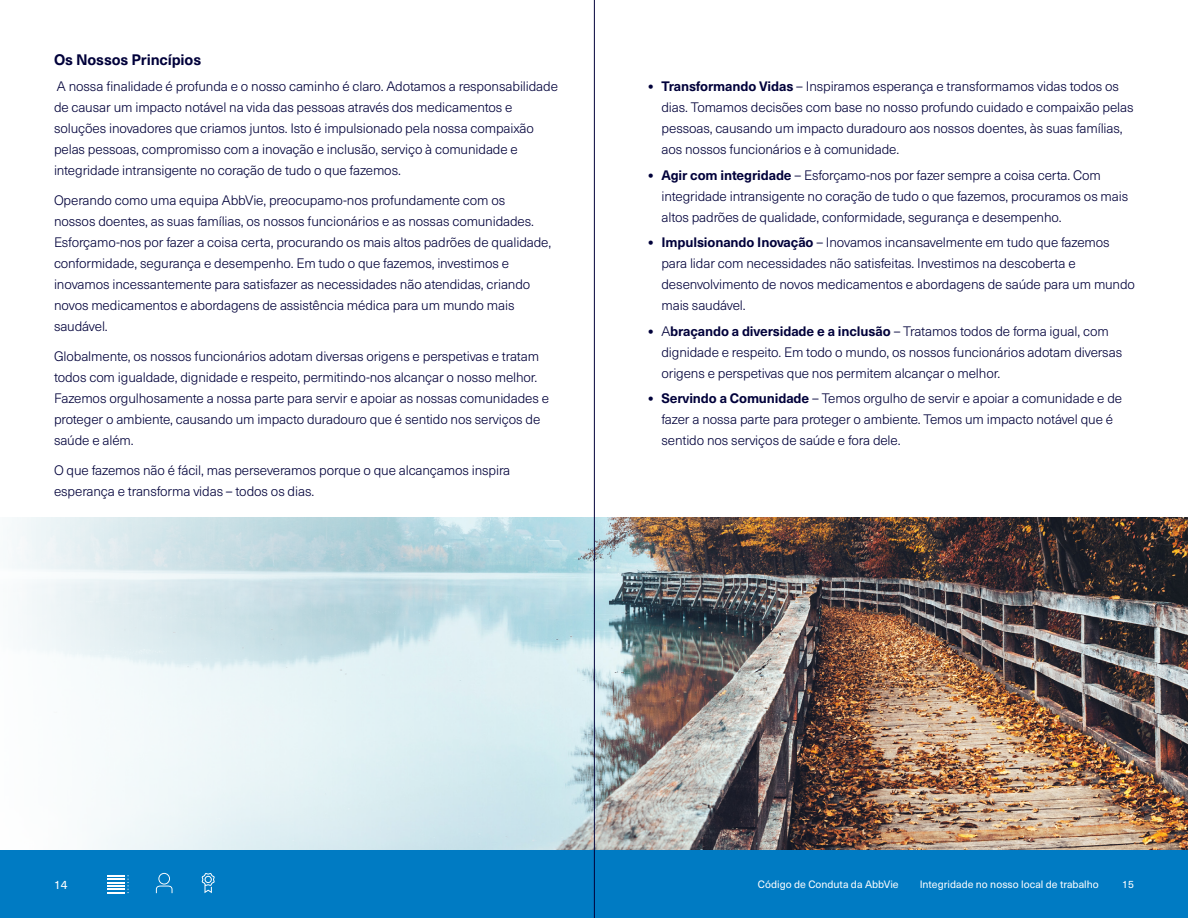
<style>
.page{position:relative;width:1188px;height:918px;background:#fff}
.page>*{position:absolute;margin:0;border:0;box-sizing:border-box;transform-origin:0 0}
.t1{font:700 15px "Neue Haas Unica Pro";letter-spacing:-.01em;color:#00013a}
.t2{font:300 13.5px/21px "Neue Haas Unica Pro";letter-spacing:-.01em;color:#00013a}
.t3{font:12px "Neue Haas Unica Pro";color:#fff}
.t4{font:10.5px "Neue Haas Unica Pro";color:#fff}
.s1{font-weight:700;font-size:15px}
.s2{font-weight:700}
</style>
<div class="page">
<img style="left:12px;top:518px;width:1176px;height:332px">
<div style="left:0;top:850px;width:1188px;height:68px;background:#007bc3"></div>
<svg style="left:107px;top:875px;width:22px;height:18px"></svg>
<svg style="left:156px;top:873px;width:17px;height:20px"></svg>
<svg style="left:202px;top:873px;width:13px;height:20px"></svg>
<hr style="left:594px;top:0;width:1px;height:918px;background:#00013a">
<p class="t1" style="left:54px;top:51px;width:149px">Os Nossos Princípios</p>
<p class="t2" style="left:54px;top:76px;width:506px">A nossa finalidade é profunda e o nosso caminho é claro. Adotamos a responsabilidade de causar um impacto notável na vida das pessoas através dos medicamentos e soluções inovadores que criamos juntos. Isto é impulsionado pela nossa compaixão pelas pessoas, compromisso com a inovação e inclusão, serviço à comunidade e integridade intransigente no coração de tudo o que fazemos.</p>
<p class="t2" style="left:54px;top:190px;width:499px">Operando como uma equipa AbbVie, preocupamo-nos profundamente com os<br>nossos doentes, as suas famílias, os nossos funcionários e as nossas comunidades.<br>Esforçamo-nos por fazer a coisa certa, procurando os mais altos padrões de qualidade, conformidade, segurança e desempenho. Em tudo o que fazemos, investimos e inovamos incessantemente para satisfazer as necessidades não atendidas, criando novos medicamentos e abordagens de assistência médica para um mundo mais saudável.</p>
<p class="t2" style="left:54px;top:346px;width:497px">Globalmente, os nossos funcionários adotam diversas origens e perspetivas e tratam todos com igualdade, dignidade e respeito, permitindo-nos alcançar o nosso melhor.<br>Fazemos orgulhosamente a nossa parte para servir e apoiar as nossas comunidades e proteger o ambiente, causando um impacto duradouro que é sentido nos serviços de saúde e além.</p>
<p class="t2" style="left:54px;top:460px;width:458px">O que fazemos não é fácil, mas perseveramos porque o que alcançamos inspira esperança e transforma vidas – todos os dias.</p>
<p class="t2" style="left:662px;top:76px;width:473px;text-indent:-14px"><span class="s1">•</span> <span class="s2">Transformando Vidas</span> – Inspiramos esperança e transformamos vidas todos os dias. Tomamos decisões com base no nosso profundo cuidado e compaixão pelas pessoas, causando um impacto duradouro aos nossos doentes, às suas famílias, aos nossos funcionários e à comunidade.</p>
<p class="t2" style="left:662px;top:165px;width:468px;text-indent:-14px"><span class="s1">•</span> <span class="s2">Agir com integridade</span> – Esforçamo-nos por fazer sempre a coisa certa. Com integridade intransigente no coração de tudo o que fazemos, procuramos os mais altos padrões de qualidade, conformidade, segurança e desempenho.</p>
<p class="t2" style="left:662px;top:232px;width:475px;text-indent:-14px"><span class="s1">•</span> <span class="s2">Impulsionando Inovação</span> – Inovamos incansavelmente em tudo que fazemos para lidar com necessidades não satisfeitas. Investimos na descoberta e desenvolvimento de novos medicamentos e abordagens de saúde para um mundo mais saudável.</p>
<p class="t2" style="left:662px;top:321px;width:462px;text-indent:-14px"><span class="s1">•</span> A<span class="s2">braçando a diversidade e a inclusão</span> – Tratamos todos de forma igual, com dignidade e respeito. Em todo o mundo, os nossos funcionários adotam diversas origens e perspetivas que nos permitem alcançar o melhor.</p>
<p class="t2" style="left:662px;top:388px;width:462px;text-indent:-14px"><span class="s1">•</span> <span class="s2">Servindo a Comunidade</span> – Temos orgulho de servir e apoiar a comunidade e de fazer a nossa parte para proteger o ambiente. Temos um impacto notável que é sentido nos serviços de saúde e fora dele.</p>
<p class="t3" style="left:54px;top:877px;width:15px">14</p>
<p class="t4" style="left:758px;top:878px;width:142px">Código de Conduta da AbbVie</p>
<p class="t4" style="left:920px;top:878px;width:181px">Integridade no nosso local de trabalho</p>
<p class="t4" style="left:1122px;top:878px;width:13px">15</p>
</div>
